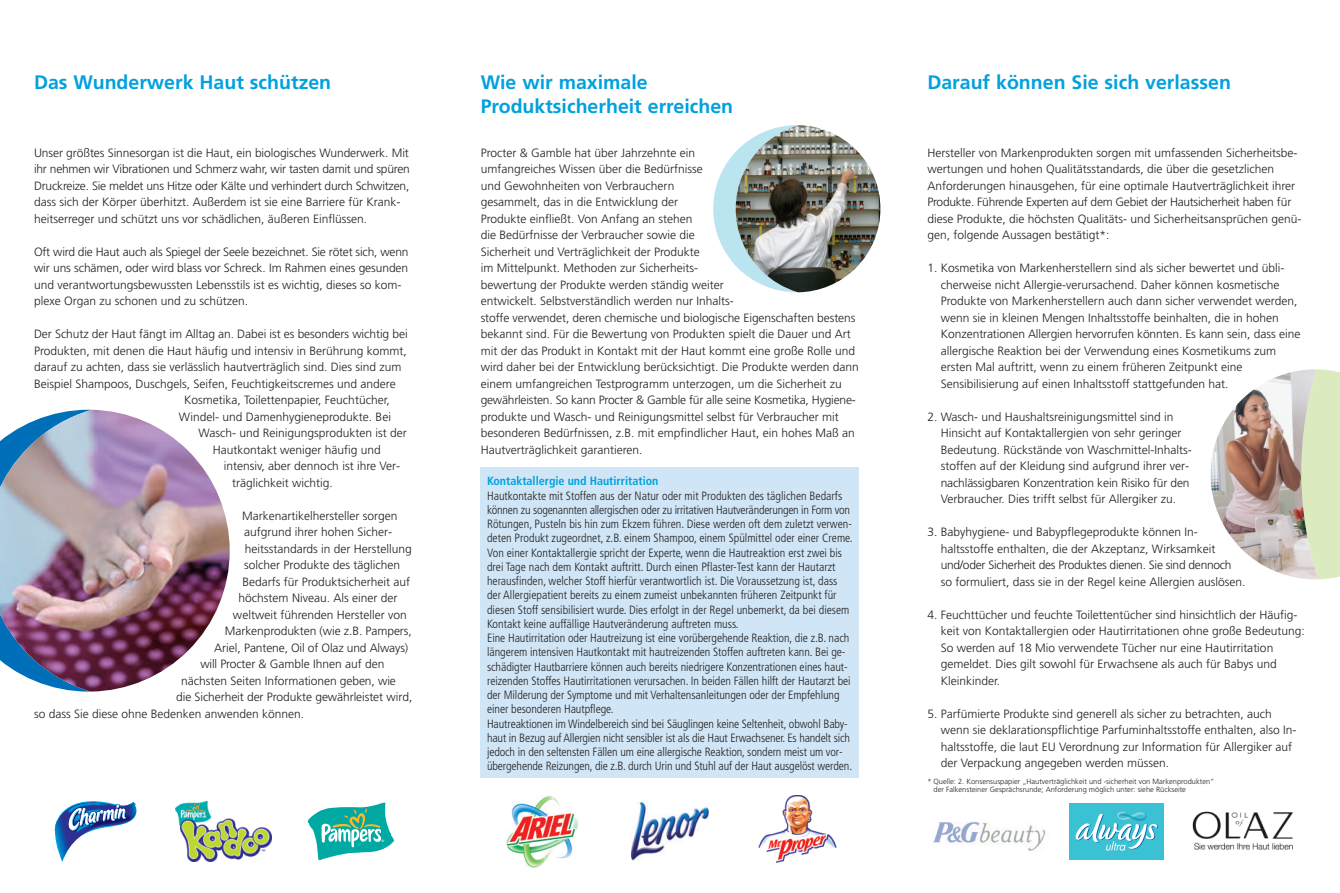
<style>
.page{position:relative;width:1340px;height:893px;background:#fff}
.page>*{position:absolute;margin:0;border:0;box-sizing:border-box;transform-origin:0 0}
.t1{font:700 19.5px/24px "Frutiger LT";color:#00a1de}
.t2{font:300 12px/16.5px "Frutiger LT";color:#231f20}
.t3{font:300 condensed 12px/14.2px "Frutiger LT";letter-spacing:-.005em;color:#231f20}
.t4{font:700 condensed 12px "Frutiger LT";color:#00a1de}
.t5{font:300 7.5px/8.2px "Frutiger LT";color:#231f20}
.t6{font:3.15px "Helvetica";color:#fff}
</style>
<div class="page">
<div style="left:480px;top:468px;width:379px;height:310px;background:#d0e6f6"></div>
<img style="left:0;top:410px;width:230px;height:282px">
<svg style="left:713px;top:153px;width:22px;height:112px"></svg>
<img style="left:735px;top:125px;width:145px;height:167px">
<div style="left:1317px;top:369px;width:22px;height:210px;background:#dcebbf"></div>
<img style="left:1210px;top:369px;width:107px;height:210px">
<img style="left:933px;top:821px;width:113px;height:30px">
<img style="left:1192px;top:811px;width:101px;height:39px">
<div style="left:1069px;top:803px;width:94px;height:56px;background:#3ac1d3"></div>
<svg style="left:1075px;top:811px;width:83px;height:40px"></svg>
<svg style="left:55px;top:801px;width:81px;height:61px"></svg>
<svg style="left:308px;top:803px;width:86px;height:57px"></svg>
<img style="left:175px;top:802px;width:96px;height:59px">
<img style="left:506px;top:795px;width:72px;height:73px">
<img style="left:758px;top:795px;width:79px;height:68px">
<img style="left:631px;top:803px;width:78px;height:57px">
<h1 class="t1" style="left:34px;top:72px;width:299px">Das Wunderwerk Haut schützen</h1>
<p class="t2" style="left:34px;top:145px;width:377px">Unser größtes Sinnesorgan ist die Haut, ein biologisches Wunderwerk. Mit ihr nehmen wir Vibrationen und Schmerz wahr, wir tasten damit und spüren Druckreize. Sie meldet uns Hitze oder Kälte und verhindert durch Schwitzen, dass sich der Körper überhitzt. Außerdem ist sie eine Barriere für Krank&shy;heitserreger und schützt uns vor schädlichen, äußeren Einflüssen.</p>
<p class="t2" style="left:34px;top:244px;width:376px">Oft wird die Haut auch als Spiegel der Seele bezeichnet. Sie rötet sich, wenn wir uns schämen, oder wird blass vor Schreck. Im Rahmen eines gesunden und verantwortungsbewussten Lebensstils ist es wichtig, dieses so kom&shy;plexe Organ zu schonen und zu schützen.</p>
<p class="t2" style="left:34px;top:327px;width:375px">Der Schutz der Haut fängt im Alltag an. Dabei ist es besonders wichtig bei</p>
<p class="t2" style="left:34px;top:343px;width:374px">Produkten, mit denen die Haut häufig und intensiv in Berührung kommt,</p>
<p class="t2" style="left:34px;top:360px;width:369px">darauf zu achten, dass sie verlässlich hautverträglich sind. Dies sind zum</p>
<p class="t2" style="left:34px;top:376px;width:363px">Beispiel Shampoos, Duschgels, Seifen, Feuchtigkeitscremes und andere</p>
<p class="t2" style="left:184px;top:393px;width:207px">Kosmetika, Toilettenpapier, Feuchtücher,</p>
<p class="t2" style="left:179px;top:409px;width:214px">Windel- und Damenhygieneprodukte. Bei</p>
<p class="t2" style="left:198px;top:426px;width:210px">Wasch- und Reinigungsprodukten ist der</p>
<p class="t2" style="left:213px;top:442px;width:170px">Hautkontakt weniger häufig und</p>
<p class="t2" style="left:224px;top:459px;width:178px">intensiv, aber dennoch ist ihre Ver-</p>
<p class="t2" style="left:232px;top:475px;width:102px">träglichkeit wichtig.</p>
<p class="t2" style="left:242px;top:508px;width:157px">Markenartikelhersteller sorgen</p>
<p class="t2" style="left:244px;top:525px;width:149px">aufgrund ihrer hohen Sicher-</p>
<p class="t2" style="left:245px;top:541px;width:169px">heitsstandards in der Herstellung</p>
<p class="t2" style="left:244px;top:558px;width:157px">solcher Produkte des täglichen</p>
<p class="t2" style="left:242px;top:574px;width:169px">Bedarfs für Produktsicherheit auf</p>
<p class="t2" style="left:239px;top:591px;width:160px">höchstem Niveau. Als einer der</p>
<p class="t2" style="left:233px;top:607px;width:175px">weltweit führenden Hersteller von</p>
<p class="t2" style="left:225px;top:624px;width:188px">Markenprodukten (wie z.B. Pampers,</p>
<p class="t2" style="left:214px;top:640px;width:195px">Ariel, Pantene, Oil of Olaz und Always)</p>
<p class="t2" style="left:200px;top:657px;width:185px">will Procter &amp; Gamble Ihnen auf den</p>
<p class="t2" style="left:181px;top:673px;width:216px">nächsten Seiten Informationen geben, wie</p>
<p class="t2" style="left:176px;top:690px;width:238px">die Sicherheit der Produkte gewährleistet wird,</p>
<p class="t2" style="left:34px;top:706px;width:272px">so dass Sie diese ohne Bedenken anwenden können.</p>
<p class="t6" style="left:382px;top:840px;width:4px">®</p>
<h1 class="t1" style="left:480px;top:72px;width:254px">Wie wir maximale<br>Produktsicherheit erreichen</h1>
<p class="t2" style="left:480px;top:145px;width:380px">Procter &amp; Gamble hat über Jahrzehnte ein<br>umfangreiches Wissen über die Bedürfnisse<br>und Gewohnheiten von Verbrauchern<br>gesammelt, das in die Entwicklung der<br>Produkte einfließt. Von Anfang an stehen<br>die Bedürfnisse der Verbraucher sowie die<br>Sicherheit und Verträglichkeit der Produkte<br>im Mittelpunkt. Methoden zur Sicherheits-<br>bewertung der Produkte werden ständig weiter<br>entwickelt. Selbstverständlich werden nur Inhalts-<br>stoffe verwendet, deren chemische und biologische Eigenschaften bestens bekannt sind. Für die Bewertung von Produkten spielt die Dauer und Art mit der das Produkt in Kontakt mit der Haut kommt eine große Rolle und wird daher bei der Entwicklung berücksichtigt. Die Produkte werden dann einem umfangreichen Testprogramm unterzogen, um die Sicherheit zu gewährleisten. So kann Procter &amp; Gamble für alle seine Kosmetika, Hygiene&shy;produkte und Wasch- und Reinigungsmittel selbst für Verbraucher mit besonderen Bedürfnissen, z.B. mit empfindlicher Haut, ein hohes Maß an Hautverträglichkeit garantieren.</p>
<p class="t4" style="left:487px;top:476px;width:173px">Kontaktallergie und Hautirritation</p>
<p class="t3" style="left:487px;top:489px;width:367px">Hautkontakte mit Stoffen aus der Natur oder mit Produkten des täglichen Bedarfs können zu sogenannten allergischen oder zu irritativen Hautveränderungen in Form von Rötungen, Pusteln bis hin zum Ekzem führen. Diese werden oft dem zuletzt verwen&shy;deten Produkt zugeordnet, z.B. einem Shampoo, einem Spülmittel oder einer Creme.<br>Von einer Kontaktallergie spricht der Experte, wenn die Hautreaktion erst zwei bis drei Tage nach dem Kontakt auftritt. Durch einen Pflaster-Test kann der Hautarzt herausfinden, welcher Stoff hierfür verantwortlich ist. Die Voraussetzung ist, dass der Allergiepatient bereits zu einem zumeist unbekannten früheren Zeitpunkt für diesen Stoff sensibilisiert wurde. Dies erfolgt in der Regel unbemerkt, da bei diesem Kontakt keine auffällige Hautveränderung auftreten muss.<br>Eine Hautirritation oder Hautreizung ist eine vorübergehende Reaktion, die z.B. nach längerem intensiven Hautkontakt mit hautreizenden Stoffen auftreten kann. Bei ge&shy;schädigter Hautbarriere können auch bereits niedrigere Konzentrationen eines haut&shy;reizenden Stoffes Hautirritationen verursachen. In beiden Fällen hilft der Hautarzt bei der Milderung der Symptome und mit Verhaltensanleitungen oder der Empfehlung einer besonderen Hautpflege.<br>Hautreaktionen im Windelbereich sind bei Säuglingen keine Seltenheit, obwohl Baby&shy;haut in Bezug auf Allergien nicht sensibler ist als die Haut Erwachsener. Es handelt sich jedoch in den seltensten Fällen um eine allergische Reaktion, sondern meist um vor&shy;übergehende Reizungen, die z.B. durch Urin und Stuhl auf der Haut ausgelöst werden.</p>
<h1 class="t1" style="left:927px;top:72px;width:305px">Darauf können Sie sich verlassen</h1>
<p class="t2" style="left:927px;top:145px;width:375px">Hersteller von Markenprodukten sorgen mit umfassenden Sicherheitsbe&shy;wertungen und hohen Qualitätsstandards, die über die gesetzlichen Anforderungen hinausgehen, für eine optimale Hautverträglichkeit ihrer Produkte. Führende Experten auf dem Gebiet der Hautsicherheit haben für diese Produkte, die höchsten Qualitäts- und Sicherheitsansprüchen genü&shy;gen, folgende Aussagen bestätigt*:</p>
<p class="t2" style="left:940px;top:261px;width:361px;text-indent:-13px">1. Kosmetika von Markenherstellern sind als sicher bewertet und übli&shy;cherweise nicht Allergie-verursachend. Daher können kosmetische Produkte von Markenherstellern auch dann sicher verwendet werden, wenn sie in kleinen Mengen Inhaltsstoffe beinhalten, die in hohen Konzentrationen Allergien hervorrufen könnten. Es kann sein, dass eine allergische Reaktion bei der Verwendung eines Kosmetikums zum ersten Mal auftritt, wenn zu einem früheren Zeitpunkt eine Sensibilisierung auf einen Inhaltsstoff stattgefunden hat.</p>
<p class="t2" style="left:940px;top:409px;width:252px;text-indent:-13px">2. Wasch- und Haushaltsreinigungsmittel sind in Hinsicht auf Kontaktallergien von sehr geringer Bedeutung. Rückstände von Waschmittel-Inhalts&shy;stoffen auf der Kleidung sind aufgrund ihrer ver&shy;nachlässigbaren Konzentration kein Risiko für den Verbraucher. Dies trifft selbst für Allergiker zu.</p>
<p class="t2" style="left:940px;top:525px;width:306px;text-indent:-13px">3. Babyhygiene- und Babypflegeprodukte können In&shy;haltsstoffe enthalten, die der Akzeptanz, Wirksamkeit und/oder Sicherheit des Produktes dienen. Sie sind dennoch so formuliert, dass sie in der Regel keine Allergien auslösen.</p>
<p class="t2" style="left:940px;top:607px;width:365px;text-indent:-13px">4. Feuchttücher und feuchte Toilettentücher sind hinsichtlich der Häufig&shy;keit von Kontaktallergien oder Hautirritationen ohne große Bedeutung:<br>So werden auf 18 Mio verwendete Tücher nur eine Hautirritation gemeldet. Dies gilt sowohl für Erwachsene als auch für Babys und Kleinkinder.</p>
<p class="t2" style="left:940px;top:706px;width:357px;text-indent:-13px">5. Parfümierte Produkte sind generell als sicher zu betrachten, auch wenn sie deklarationspflichtige Parfuminhaltsstoffe enthalten, also In&shy;haltsstoffe, die laut EU Verordnung zur Information für Allergiker auf der Verpackung angegeben werden müssen.</p>
<p class="t5" style="left:933px;top:778px;width:282px;text-indent:-6px">* Quelle: 2. Konsensuspapier „Hautverträglichkeit und -sicherheit von Markenprodukten“ der Falkensteiner Gesprächsrunde; Anforderung möglich unter: siehe Rückseite</p>
</div>
